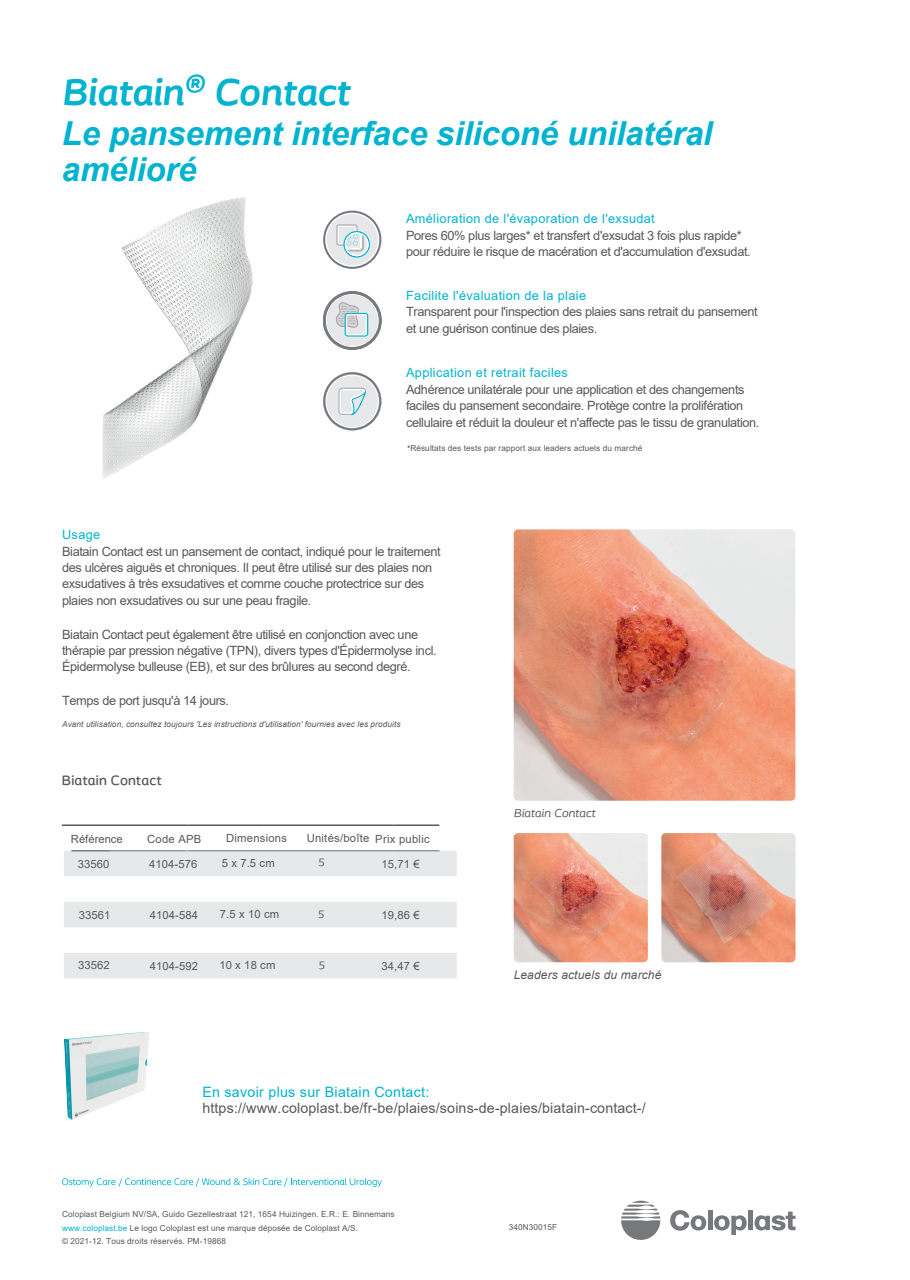
<style>
.page{position:relative;width:910px;height:1280px;background:#fff}
.page>*{position:absolute;margin:0;border:0;box-sizing:border-box;transform-origin:0 0}
.t1{font:italic 700 39px "Coloplast";letter-spacing:-.005em;color:#00b3d0}
.t2{font:italic 700 33px/36.3px "Arial";letter-spacing:-.005em;color:#00b3d0}
.t3{font:14.25px "Arial";letter-spacing:.01em;color:#57585a}
.t4{font:14.25px "Arial";letter-spacing:.02em;color:#00b3d0}
.t5{font:500 14.25px "Coloplast";letter-spacing:.02em;color:#57585a}
.t6{font:12.75px/16.4px "Arial";letter-spacing:-.03em;color:#57585a}
.t7{font:12.75px "Arial";letter-spacing:.025em;color:#00b3d0}
.t8{font:italic 12px "Arial";letter-spacing:.01em;color:#57585a}
.t9{font:italic 12px "Coloplast";letter-spacing:.01em;color:#57585a}
.t10{font:11.25px "Arial";letter-spacing:.01em;color:#57585a}
.t11{font:11.25px "Coloplast";color:#57585a}
.t12{font:8.25px/13.2px "Arial";letter-spacing:.01em;color:#57585a}
.t13{font:italic 8.25px "Arial";letter-spacing:.01em;color:#57585a}
.t14{font:8.25px "Arial";letter-spacing:.01em;color:#58595b}
.s1{font-family:"Coloplast"}
.s2{color:#00b3d0}
</style>
<div class="page">
<svg style="left:62px;top:1178px;width:320px;height:8px"></svg>
<svg style="left:670px;top:1210px;width:36px;height:20px"></svg>
<div style="left:707px;top:1210px;width:5px;height:20px;background:#76787b"></div>
<hr style="left:748px;top:1210px;width:4px;height:20px;background:#76787b">
<svg style="left:714px;top:1215px;width:32px;height:19px"></svg>
<svg style="left:754px;top:1211px;width:41px;height:19px"></svg>
<svg style="left:621px;top:1200px;width:39px;height:39px"></svg>
<img style="left:102px;top:197px;width:151px;height:282px">
<svg style="left:323px;top:372px;width:58px;height:58px"></svg>
<svg style="left:323px;top:210px;width:58px;height:59px"></svg>
<svg style="left:323px;top:291px;width:58px;height:59px"></svg>
<img style="left:513px;top:529px;width:282px;height:271px">
<img style="left:513px;top:833px;width:134px;height:129px">
<img style="left:661px;top:833px;width:134px;height:129px">
<svg style="left:64px;top:850px;width:392px;height:128px;fill:#e7e8e9"></svg>
<hr style="left:187px;top:850px;width:77px;height:1px;background:#6d7276">
<hr style="left:264px;top:850px;width:129px;height:1px;background:#6d7276">
<hr style="left:393px;top:850px;width:46px;height:1px;background:#6d7276">
<hr style="left:62px;top:824px;width:125px;height:2px;background:#57585a">
<hr style="left:187px;top:824px;width:77px;height:2px;background:#57585a">
<hr style="left:264px;top:824px;width:129px;height:2px;background:#57585a">
<hr style="left:393px;top:824px;width:46px;height:2px;background:#57585a">
<img style="left:64px;top:1032px;width:85px;height:87px">
<hr style="left:110px;top:850px;width:76px;height:1px;background:#6d7276">
<hr style="left:71px;top:850px;width:39px;height:1px;background:#6d7276">
<h1 class="t1" style="left:62px;top:68px;width:289px">Biatain® Contact</h1>
<h2 class="t2" style="left:62px;top:116px;width:652px">Le pansement interface siliconé unilatéral amélioré</h2>
<p class="t7" style="left:406px;top:210px;width:250px">Amélioration de l'évaporation de l'exsudat</p>
<p class="t6" style="left:406px;top:227px;width:346px">Pores 60% plus larges* et transfert d'exsudat 3 fois plus rapide* pour réduire le risque de macération et d'accumulation d'exsudat.</p>
<p class="t7" style="left:406px;top:287px;width:181px">Facilite l'évaluation de la plaie</p>
<p class="t6" style="left:406px;top:304px;width:353px">Transparent pour l'inspection des plaies sans retrait du pansement et une guérison continue des plaies.</p>
<p class="t7" style="left:406px;top:363px;width:163px">Application et retrait faciles</p>
<p class="t6" style="left:406px;top:380px;width:355px;line-height:16.8px">Adhérence unilatérale pour une application et des changements faciles du pansement secondaire. Protège contre la prolifération cellulaire et réduit la douleur et n'affecte pas le tissu de granulation.</p>
<p class="t12" style="left:407px;top:441px;width:236px"><span class="s1">*</span>Résultats des tests par rapport aux leaders actuels du marché</p>
<p class="t7" style="left:62px;top:526px;width:40px">Usage</p>
<p class="t6" style="left:62px;top:543px;width:380px">Biatain Contact est un pansement de contact, indiqué pour le traitement des ulcères aiguës et chroniques. Il peut être utilisé sur des plaies non exsudatives à très exsudatives et comme couche protectrice sur des plaies non exsudatives ou sur une peau fragile.</p>
<p class="t6" style="left:62px;top:626px;width:376px">Biatain Contact peut également être utilisé en conjonction avec une thérapie par pression négative (TPN), divers types d'Épidermolyse incl.<br>Épidermolyse bulleuse (EB), et sur des brûlures au second degré.</p>
<p class="t6" style="left:62px;top:692px;width:168px">Temps de port jusqu'à 14 jours.</p>
<p class="t13" style="left:62px;top:719px;width:340px">Avant utilisation, consultez toujours 'Les instructions d'utilisation' fournies avec les produits</p>
<p class="t5" style="left:62px;top:772px;width:101px">Biatain Contact</p>
<p class="t10" style="left:71px;top:831px;width:53px">Référence</p>
<p class="t10" style="left:226px;top:830px;width:62px">Dimensions</p>
<p class="t10" style="left:306px;top:830px;width:64px">Unités/boîte</p>
<p class="t10" style="left:78px;top:855px;width:33px">33560</p>
<p class="t10" style="left:222px;top:855px;width:54px">5 x 7.5 cm</p>
<p class="t11" style="left:318px;top:855px;width:8px">5</p>
<p class="t10" style="left:375px;top:831px;width:56px">Prix public</p>
<p class="t10" style="left:147px;top:831px;width:56px">Code APB</p>
<p class="t10" style="left:149px;top:856px;width:50px">4104-576</p>
<p class="t10" style="left:381px;top:856px;width:40px">15,71 €</p>
<p class="t10" style="left:79px;top:906px;width:33px">33561</p>
<p class="t10" style="left:220px;top:906px;width:61px">7.5 x 10 cm</p>
<p class="t11" style="left:318px;top:907px;width:8px">5</p>
<p class="t10" style="left:150px;top:907px;width:50px">4104-584</p>
<p class="t10" style="left:381px;top:907px;width:40px">19,86 €</p>
<p class="t10" style="left:78px;top:957px;width:33px">33562</p>
<p class="t10" style="left:219px;top:957px;width:58px">10 x 18 cm</p>
<p class="t11" style="left:319px;top:958px;width:8px">5</p>
<p class="t10" style="left:150px;top:958px;width:50px">4104-592</p>
<p class="t10" style="left:381px;top:958px;width:40px">34,47 €</p>
<p class="t9" style="left:513px;top:805px;width:83px">Biatain Contact</p>
<p class="t8" style="left:513px;top:966px;width:149px">Leaders actuels du marché</p>
<p class="t4" style="left:202px;top:1081px;width:228px">En savoir plus sur Biatain Contact:</p>
<p class="t3" style="left:202px;top:1098px;width:445px">https://www.coloplast.be/fr-be/plaies/soins-de-plaies/biatain-contact-/</p>
<p class="t12" style="left:62px;top:1207px;width:334px">Coloplast Belgium NV/SA, Guido Gezellestraat 121, 1654 Huizingen. E.R.: E. Binnemans <span class="s2">www.coloplast.be</span> Le logo Coloplast est une marque déposée de Coloplast A/S.<br>© 2021-12. Tous droits réservés. PM-19868</p>
<p class="t14" style="left:508px;top:1221px;width:50px">340N30015F</p>
</div>
